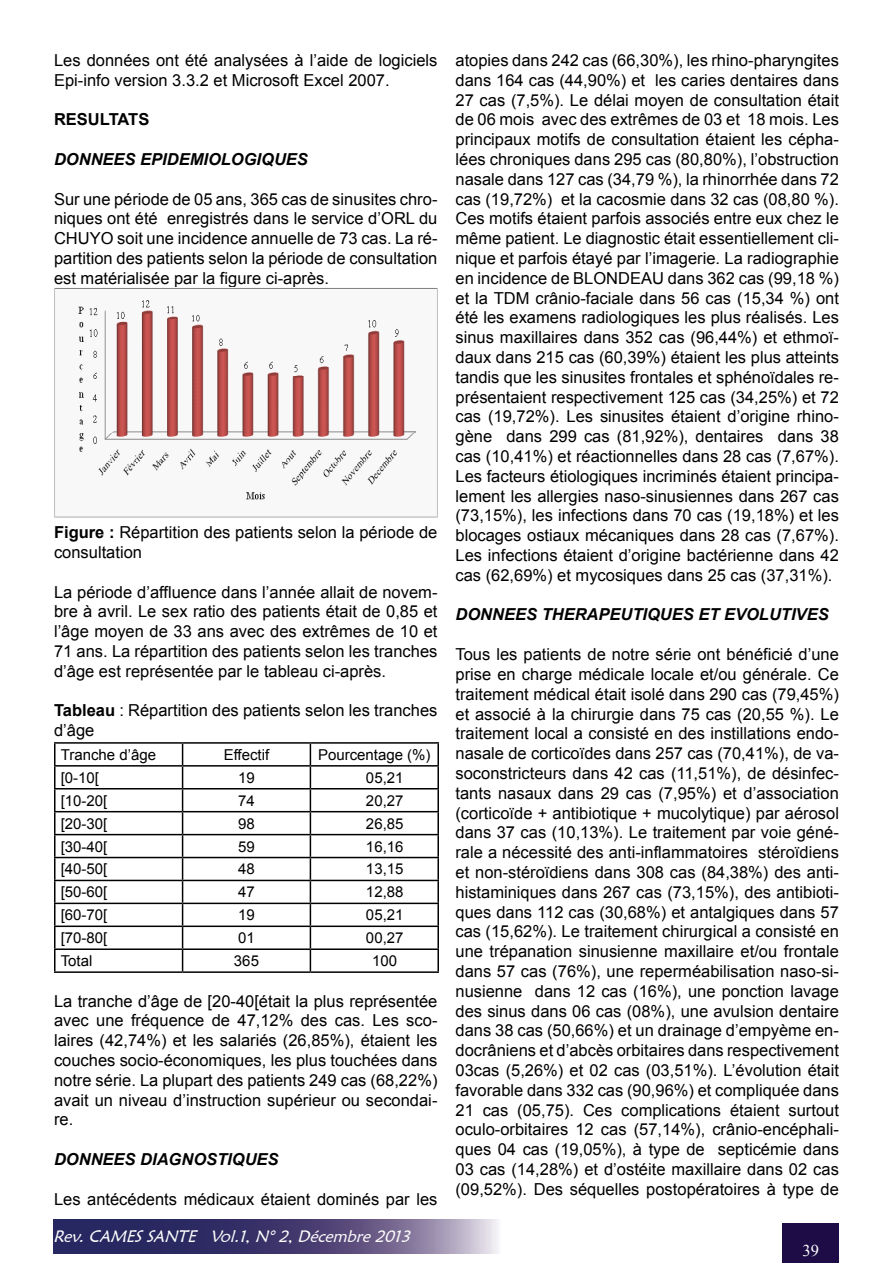
<style>
.page{position:relative;width:893px;height:1263px;background:#fff}
.page>*{position:absolute;margin:0;border:0;box-sizing:border-box;transform-origin:0 0}
.t1{font:16.5px/19.8px "Arial";color:#000;text-align:justify}
.t2{font:italic 700 16.5px "Arial";color:#000}
.t3{font:italic 16.5px "Maiandra GD";color:#fdfefd}
.t4{font:700 16.5px "Arial";color:#000}
.t5{font:16.5px "Times New Roman";color:#fff}
.t6{font:15px "Arial";color:#000}
.s1{font-weight:700}
</style>
<div class="page">
<div style="left:782px;top:1223px;width:57px;height:40px;background:#1d0c46"></div>
<svg style="left:53px;top:1219px;width:445px;height:34px;background:#554e7d"></svg>
<img style="left:55px;top:288px;width:382px;height:230px">
<hr style="left:54px;top:742px;width:129px;height:2px;background:#000">
<hr style="left:54px;top:744px;width:2px;height:21px;background:#000">
<hr style="left:183px;top:742px;width:127px;height:2px;background:#000">
<hr style="left:310px;top:742px;width:129px;height:2px;background:#000">
<hr style="left:437px;top:744px;width:2px;height:21px;background:#000">
<hr style="left:54px;top:765px;width:129px;height:1px;background:#000">
<hr style="left:54px;top:766px;width:2px;height:22px;background:#000">
<hr style="left:183px;top:765px;width:127px;height:1px;background:#000">
<hr style="left:310px;top:765px;width:129px;height:1px;background:#000">
<hr style="left:437px;top:766px;width:2px;height:22px;background:#000">
<hr style="left:54px;top:788px;width:129px;height:1px;background:#000">
<hr style="left:54px;top:789px;width:2px;height:22px;background:#000">
<hr style="left:183px;top:788px;width:127px;height:1px;background:#000">
<hr style="left:310px;top:788px;width:129px;height:1px;background:#000">
<hr style="left:437px;top:789px;width:2px;height:22px;background:#000">
<hr style="left:54px;top:811px;width:129px;height:1px;background:#000">
<hr style="left:54px;top:812px;width:2px;height:22px;background:#000">
<hr style="left:183px;top:811px;width:127px;height:1px;background:#000">
<hr style="left:310px;top:811px;width:129px;height:1px;background:#000">
<hr style="left:437px;top:812px;width:2px;height:22px;background:#000">
<hr style="left:54px;top:834px;width:129px;height:1px;background:#000">
<hr style="left:54px;top:835px;width:2px;height:22px;background:#000">
<hr style="left:183px;top:834px;width:127px;height:1px;background:#000">
<hr style="left:310px;top:834px;width:129px;height:1px;background:#000">
<hr style="left:437px;top:835px;width:2px;height:22px;background:#000">
<hr style="left:54px;top:857px;width:129px;height:1px;background:#000">
<hr style="left:54px;top:858px;width:2px;height:22px;background:#000">
<hr style="left:183px;top:857px;width:127px;height:1px;background:#000">
<hr style="left:310px;top:857px;width:129px;height:1px;background:#000">
<hr style="left:437px;top:858px;width:2px;height:22px;background:#000">
<hr style="left:54px;top:880px;width:129px;height:1px;background:#000">
<hr style="left:54px;top:881px;width:2px;height:22px;background:#000">
<hr style="left:183px;top:880px;width:127px;height:1px;background:#000">
<hr style="left:310px;top:880px;width:129px;height:1px;background:#000">
<hr style="left:437px;top:881px;width:2px;height:22px;background:#000">
<hr style="left:54px;top:903px;width:129px;height:1px;background:#000">
<hr style="left:54px;top:904px;width:2px;height:21px;background:#000">
<hr style="left:183px;top:903px;width:127px;height:1px;background:#000">
<hr style="left:310px;top:903px;width:129px;height:1px;background:#000">
<hr style="left:437px;top:904px;width:2px;height:21px;background:#000">
<hr style="left:54px;top:925px;width:129px;height:2px;background:#000">
<hr style="left:54px;top:927px;width:2px;height:21px;background:#000">
<hr style="left:183px;top:925px;width:127px;height:2px;background:#000">
<hr style="left:310px;top:925px;width:129px;height:2px;background:#000">
<hr style="left:437px;top:927px;width:2px;height:21px;background:#000">
<hr style="left:54px;top:948px;width:129px;height:2px;background:#000">
<hr style="left:54px;top:950px;width:2px;height:21px;background:#000">
<hr style="left:183px;top:948px;width:127px;height:2px;background:#000">
<svg style="left:182px;top:744px;width:1px;height:227px"></svg>
<hr style="left:310px;top:948px;width:129px;height:2px;background:#000">
<svg style="left:310px;top:744px;width:1px;height:227px"></svg>
<hr style="left:437px;top:950px;width:2px;height:21px;background:#000">
<hr style="left:54px;top:971px;width:129px;height:2px;background:#000">
<hr style="left:183px;top:971px;width:127px;height:2px;background:#000">
<hr style="left:310px;top:971px;width:129px;height:2px;background:#000">
<p class="t1" style="left:54px;top:50px;width:385px">Les données ont été analysées à l’aide de logiciels<br>Epi-info version 3.3.2 et Microsoft Excel 2007.</p>
<p class="t4" style="left:54px;top:109px;width:97px">RESULTATS</p>
<p class="t2" style="left:54px;top:148px;width:255px">DONNEES EPIDEMIOLOGIQUES</p>
<p class="t1" style="left:54px;top:189px;width:385px">Sur une période de 05 ans, 365 cas de sinusites chro&shy;niques ont été enregistrés dans le service d’ORL du CHUYO soit une incidence annuelle de 73 cas. La ré&shy;partition des patients selon la période de consultation est matérialisée par la figure ci-après.</p>
<p class="t1" style="left:54px;top:523px;width:385px"><span class="s1">Figure :</span> Répartition des patients selon la période de consultation</p>
<p class="t1" style="left:54px;top:582px;width:385px">La période d’affluence dans l’année allait de novem&shy;bre à avril. Le sex ratio des patients était de 0,85 et l’âge moyen de 33 ans avec des extrêmes de 10 et 71 ans. La répartition des patients selon les tranches d’âge est représentée par le tableau ci-après.</p>
<p class="t1" style="left:54px;top:701px;width:385px"><span class="s1">Tableau</span> : Répartition des patients selon les tranches d’âge</p>
<p class="t6" style="left:61px;top:745px;width:97px">Tranche d’âge</p>
<p class="t6" style="left:224px;top:745px;width:47px">Effectif</p>
<p class="t6" style="left:318px;top:745px;width:114px">Pourcentage (%)</p>
<p class="t6" style="left:61px;top:768px;width:40px">[0-10[</p>
<p class="t6" style="left:238px;top:768px;width:18px">19</p>
<p class="t6" style="left:366px;top:768px;width:39px">05,21</p>
<p class="t6" style="left:61px;top:790px;width:48px">[10-20[</p>
<p class="t6" style="left:238px;top:790px;width:18px">74</p>
<p class="t6" style="left:366px;top:790px;width:39px">20,27</p>
<p class="t6" style="left:61px;top:813px;width:48px">[20-30[</p>
<p class="t6" style="left:238px;top:813px;width:18px">98</p>
<p class="t6" style="left:366px;top:813px;width:39px">26,85</p>
<p class="t6" style="left:61px;top:836px;width:48px">[30-40[</p>
<p class="t6" style="left:238px;top:836px;width:18px">59</p>
<p class="t6" style="left:366px;top:836px;width:39px">16,16</p>
<p class="t6" style="left:61px;top:859px;width:48px">[40-50[</p>
<p class="t6" style="left:238px;top:859px;width:18px">48</p>
<p class="t6" style="left:366px;top:859px;width:39px">13,15</p>
<p class="t6" style="left:61px;top:882px;width:48px">[50-60[</p>
<p class="t6" style="left:238px;top:882px;width:18px">47</p>
<p class="t6" style="left:366px;top:882px;width:39px">12,88</p>
<p class="t6" style="left:61px;top:905px;width:48px">[60-70[</p>
<p class="t6" style="left:238px;top:905px;width:18px">19</p>
<p class="t6" style="left:366px;top:905px;width:39px">05,21</p>
<p class="t6" style="left:61px;top:928px;width:48px">[70-80[</p>
<p class="t6" style="left:238px;top:928px;width:18px">01</p>
<p class="t6" style="left:366px;top:928px;width:39px">00,27</p>
<p class="t6" style="left:61px;top:951px;width:33px">Total</p>
<p class="t6" style="left:234px;top:951px;width:27px">365</p>
<p class="t6" style="left:372px;top:951px;width:27px">100</p>
<p class="t1" style="left:54px;top:991px;width:385px">La tranche d’âge de [20-40[était la plus représentée avec une fréquence de 47,12% des cas. Les sco&shy;laires (42,74%) et les salariés (26,85%), étaient les couches socio-économiques, les plus touchées dans notre série. La plupart des patients 249 cas (68,22%) avait un niveau d’instruction supérieur ou secondai&shy;re.</p>
<p class="t2" style="left:54px;top:1148px;width:226px">DONNEES DIAGNOSTIQUES</p>
<p class="t1" style="left:54px;top:1189px;width:385px">Les antécédents médicaux étaient dominés par les</p>
<p class="t3" style="left:53px;top:1226px;width:363px">Rev.CAMESSANTE Vol.1,N°2,Décembre2013</p>
<p class="t1" style="left:455px;top:50px;width:385px">atopies dans 242 cas (66,30%), les rhino-pharyngites dans 164 cas (44,90%) et les caries dentaires dans 27 cas (7,5%). Le délai moyen de consultation était de 06 mois avec des extrêmes de 03 et 18 mois. Les principaux motifs de consultation étaient les cépha&shy;lées chroniques dans 295 cas (80,80%), l’obstruction nasale dans 127 cas (34,79 %), la rhinorrhée dans 72 cas (19,72%) et la cacosmie dans 32 cas (08,80 %).<br>Ces motifs étaient parfois associés entre eux chez le même patient. Le diagnostic était essentiellement cli&shy;nique et parfois étayé par l’imagerie. La radiographie en incidence de BLONDEAU dans 362 cas (99,18 %) et la TDM crânio-faciale dans 56 cas (15,34 %) ont été les examens radiologiques les plus réalisés. Les sinus maxillaires dans 352 cas (96,44%) et ethmoï&shy;daux dans 215 cas (60,39%) étaient les plus atteints tandis que les sinusites frontales et sphénoïdales re&shy;présentaient respectivement 125 cas (34,25%) et 72 cas (19,72%). Les sinusites étaient d’origine rhino&shy;gène dans 299 cas (81,92%), dentaires dans 38 cas (10,41%) et réactionnelles dans 28 cas (7,67%).<br>Les facteurs étiologiques incriminés étaient principa&shy;lement les allergies naso-sinusiennes dans 267 cas (73,15%), les infections dans 70 cas (19,18%) et les blocages ostiaux mécaniques dans 28 cas (7,67%).<br>Les infections étaient d’origine bactérienne dans 42 cas (62,69%) et mycosiques dans 25 cas (37,31%).</p>
<p class="t2" style="left:455px;top:604px;width:375px">DONNEES THERAPEUTIQUES ET EVOLUTIVES</p>
<p class="t1" style="left:455px;top:644px;width:385px">Tous les patients de notre série ont bénéficié d’une prise en charge médicale locale et/ou générale. Ce traitement médical était isolé dans 290 cas (79,45%) et associé à la chirurgie dans 75 cas (20,55 %). Le traitement local a consisté en des instillations endo&shy;nasale de corticoïdes dans 257 cas (70,41%), de va&shy;soconstricteurs dans 42 cas (11,51%), de désinfec&shy;tants nasaux dans 29 cas (7,95%) et d’association (corticoïde + antibiotique + mucolytique) par aérosol dans 37 cas (10,13%). Le traitement par voie géné&shy;rale a nécessité des anti-inflammatoires stéroïdiens et non-stéroïdiens dans 308 cas (84,38%) des anti&shy;histaminiques dans 267 cas (73,15%), des antibioti&shy;ques dans 112 cas (30,68%) et antalgiques dans 57 cas (15,62%). Le traitement chirurgical a consisté en une trépanation sinusienne maxillaire et/ou frontale dans 57 cas (76%), une reperméabilisation naso-si&shy;nusienne dans 12 cas (16%), une ponction lavage des sinus dans 06 cas (08%), une avulsion dentaire dans 38 cas (50,66%) et un drainage d’empyème en&shy;docrâniens et d’abcès orbitaires dans respectivement 03cas (5,26%) et 02 cas (03,51%). L’évolution était favorable dans 332 cas (90,96%) et compliquée dans 21 cas (05,75). Ces complications étaient surtout oculo-orbitaires 12 cas (57,14%), crânio-encéphali&shy;ques 04 cas (19,05%), à type de septicémie dans 03 cas (14,28%) et d’ostéite maxillaire dans 02 cas (09,52%). Des séquelles postopératoires à type de</p>
<p class="t5" style="left:802px;top:1239px;width:18px">39</p>
</div>
